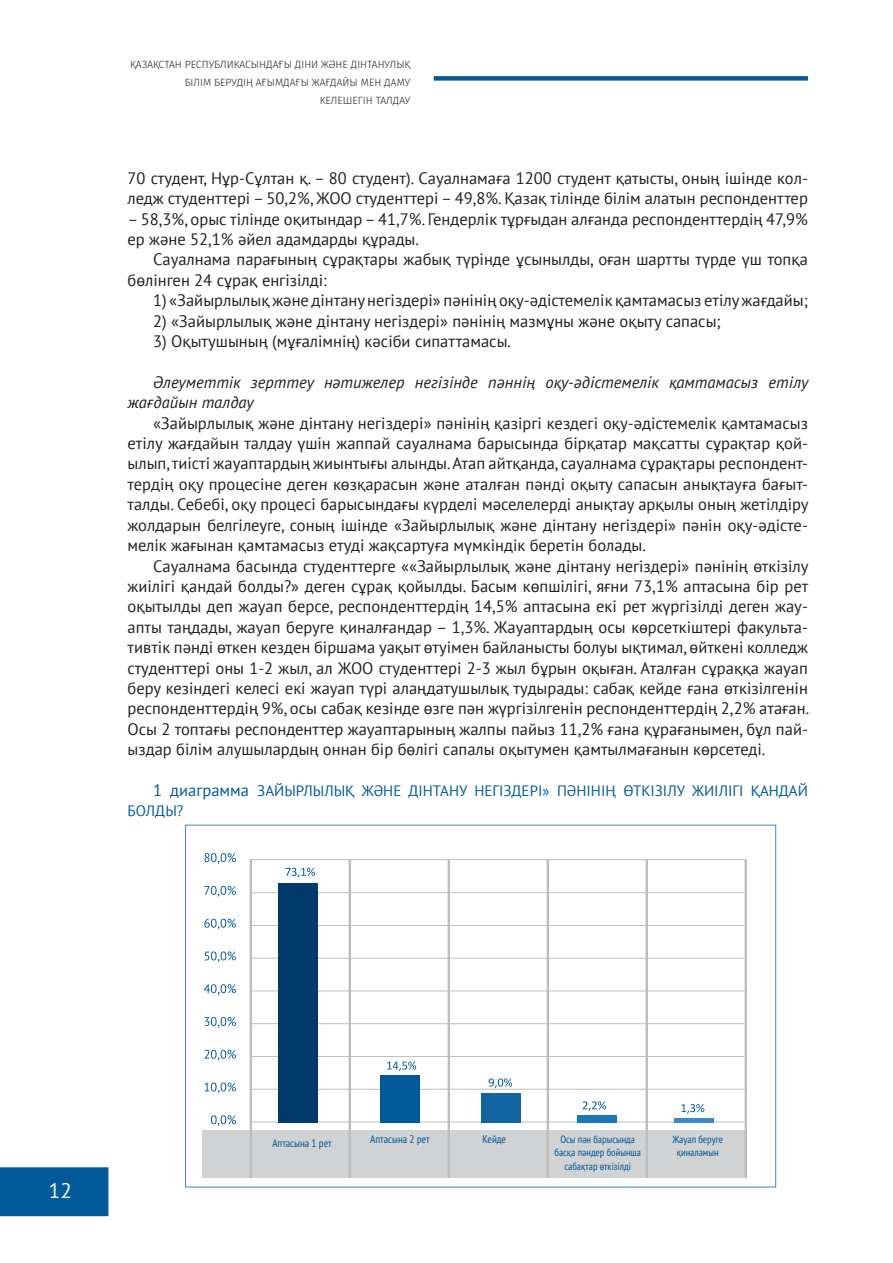
<style>
.page{position:relative;width:893px;height:1263px;background:#fff}
.page>*{position:absolute;margin:0;border:0;box-sizing:border-box;transform-origin:0 0}
.t1{font:21px "PT Sans";color:#fff}
.t2{font:16.5px/20.4px "PT Sans";color:#231f20}
.t3{font:italic 16.5px/20.4px "PT Sans";color:#231f20}
.t4{font:15px/20.4px "PT Sans";color:#015a9a}
.t5{font:condensed 10.95px "PT Sans";color:#015999}
.t6{font:10.5px/18px "Fira Sans OT Light";color:#231f20;text-align:right}
.t7{font:condensed 10.5px/13.6px "PT Sans";color:#015999;text-align:center}
.s1{font-size:16.5px}
</style>
<div class="page">
<div style="left:434px;top:76px;width:374px;height:5px;background:#015a9a"></div>
<div style="left:0;top:1167px;width:108px;height:49px;background:#015a9a;border:2px solid #015a9a"></div>
<div style="left:203px;top:1130px;width:542px;height:47px;background:#d1d2d4"></div>
<hr style="left:251px;top:1121px;width:494px;height:1px;background:#bdbfbf">
<hr style="left:251px;top:1089px;width:494px;height:1px;background:#bdbfbf">
<hr style="left:251px;top:1056px;width:494px;height:1px;background:#bdbfbf">
<hr style="left:251px;top:1023px;width:494px;height:1px;background:#bdbfbf">
<hr style="left:251px;top:990px;width:494px;height:1px;background:#bdbfbf">
<hr style="left:251px;top:958px;width:494px;height:1px;background:#bdbfbf">
<hr style="left:251px;top:925px;width:494px;height:1px;background:#bdbfbf">
<hr style="left:251px;top:892px;width:494px;height:1px;background:#bdbfbf">
<hr style="left:251px;top:859px;width:494px;height:1px;background:#bdbfbf">
<svg style="left:211px;top:1115px;width:25px;height:11px"></svg>
<svg style="left:204px;top:1082px;width:32px;height:11px"></svg>
<svg style="left:204px;top:1050px;width:32px;height:10px"></svg>
<svg style="left:205px;top:1017px;width:31px;height:11px"></svg>
<svg style="left:204px;top:984px;width:32px;height:11px"></svg>
<svg style="left:205px;top:951px;width:31px;height:11px"></svg>
<svg style="left:204px;top:919px;width:32px;height:10px"></svg>
<svg style="left:204px;top:886px;width:32px;height:11px"></svg>
<svg style="left:204px;top:853px;width:32px;height:11px"></svg>
<div style="left:278px;top:883px;width:40px;height:239px;background:#003a6b"></div>
<svg style="left:285px;top:868px;width:30px;height:9px"></svg>
<div style="left:381px;top:1075px;width:39px;height:47px;background:#015999"></div>
<svg style="left:387px;top:1061px;width:29px;height:10px"></svg>
<div style="left:481px;top:1093px;width:40px;height:29px;background:#1263a2"></div>
<svg style="left:489px;top:1078px;width:23px;height:10px"></svg>
<div style="left:577px;top:1115px;width:40px;height:7px;background:#1978bc"></div>
<svg style="left:583px;top:1101px;width:23px;height:10px"></svg>
<hr style="left:674px;top:1118px;width:39px;height:4px;background:#3c88c8">
<svg style="left:682px;top:1104px;width:22px;height:10px"></svg>
<div style="left:250px;top:859px;width:2px;height:319px;border:1px solid #bcbdc0"></div>
<div style="left:448px;top:859px;width:2px;height:319px;border:1px solid #bcbdc0"></div>
<div style="left:547px;top:859px;width:2px;height:319px;border:1px solid #bcbdc0"></div>
<div style="left:646px;top:859px;width:2px;height:319px;border:1px solid #bcbdc0"></div>
<div style="left:745px;top:859px;width:2px;height:319px;border:1px solid #bcbdc0"></div>
<div style="left:349px;top:859px;width:2px;height:319px;border:1px solid #bcbdc0"></div>
<p class="t6" style="left:130px;top:56px;width:282px">ҚАЗАҚСТАН РЕСПУБЛИКАСЫНДАҒЫ ДІНИ ЖӘНЕ ДІНТАНУЛЫҚ<br>БІЛІМ БЕРУДІҢ АҒЫМДАҒЫ ЖАҒДАЙЫ МЕН ДАМУ<br>КЕЛЕШЕГІН ТАЛДАУ</p>
<p class="t2" style="left:128px;top:167px;width:682px">70 студент, Нұр-Сұлтан қ. – 80 студент). Сауалнамаға 1200 студент қатысты, оның ішінде кол&shy;ледж студенттері – 50,2%, ЖОО студенттері – 49,8%. Қазақ тілінде білім алатын респонденттер</p>
<p class="t2" style="left:128px;top:208px;width:682px">– 58,3%, орыс тілінде оқитындар – 41,7%. Гендерлік тұрғыдан алғанда респонденттердің 47,9% ер және 52,1% әйел адамдарды құрады.</p>
<p class="t2" style="left:128px;top:249px;width:682px;text-indent:26px">Сауалнама парағының сұрақтары жабық түрінде ұсынылды, оған шартты түрде үш топқа бөлінген 24 сұрақ енгізілді:</p>
<p class="t2" style="left:153px;top:290px;width:656px">1) «Зайырлылық және дінтану негіздері» пәнінің оқу-әдістемелік қамтамасыз етілу жағдайы;</p>
<p class="t2" style="left:153px;top:310px;width:569px">2) «Зайырлылық және дінтану негіздері» пәнінің мазмұны және оқыту сапасы;</p>
<p class="t2" style="left:153px;top:331px;width:360px">3) Оқытушының (мұғалімнің) кәсіби сипаттамасы.</p>
<p class="t3" style="left:128px;top:371px;width:682px;text-indent:26px">Әлеуметтік зерттеу нәтижелер негізінде пәннің оқу-әдістемелік қамтамасыз етілу жағдайын талдау</p>
<p class="t2" style="left:128px;top:412px;width:682px;text-align:justify;text-indent:26px">«Зайырлылық және дінтану негіздері» пәнінің қазіргі кездегі оқу-әдістемелік қамтамасыз етілу жағдайын талдау үшін жаппай сауалнама барысында бірқатар мақсатты сұрақтар қой&shy;ылып, тиісті жауаптардың жиынтығы алынды. Атап айтқанда, сауалнама сұрақтары респондент&shy;тердің оқу процесіне деген көзқарасын және аталған пәнді оқыту сапасын анықтауға бағыт&shy;талды. Себебі, оқу процесі барысындағы күрделі мәселелерді анықтау арқылы оның жетілдіру жолдарын белгілеуге, соның ішінде «Зайырлылық және дінтану негіздері» пәнін оқу-әдісте&shy;мелік жағынан қамтамасыз етуді жақсартуға мүмкіндік беретін болады.</p>
<p class="t2" style="left:128px;top:555px;width:683px;text-align:justify;text-indent:26px">Сауалнама басында студенттерге ««Зайырлылық және дінтану негіздері» пәнінің өткізілу жиілігі қандай болды?» деген сұрақ қойылды. Басым көпшілігі, яғни 73,1% аптасына бір рет оқытылды деп жауап берсе, респонденттердің 14,5% аптасына екі рет жүргізілді деген жау&shy;апты таңдады, жауап беруге қиналғандар – 1,3%. Жауаптардың осы көрсеткіштері факульта&shy;тивтік пәнді өткен кезден біршама уақыт өтуімен байланысты болуы ықтимал, өйткені колледж студенттері оны 1-2 жыл, ал ЖОО студенттері 2-3 жыл бұрын оқыған. Аталған сұраққа жауап беру кезіндегі келесі екі жауап түрі алаңдатушылық тудырады: сабақ кейде ғана өткізілгенін респонденттердің 9%, осы сабақ кезінде өзге пән жүргізілгенін респонденттердің 2,2% атаған.<br>Осы 2 топтағы респонденттер жауаптарының жалпы пайыз 11,2% ғана құрағанымен, бұл пай&shy;ыздар білім алушылардың оннан бір бөлігі сапалы оқытумен қамтылмағанын көрсетеді.</p>
<p class="t4" style="left:128px;top:780px;width:682px;text-indent:26px"><span class="s1">1 диаграмма</span> ЗАЙЫРЛЫЛЫҚ ЖӘНЕ ДІНТАНУ НЕГІЗДЕРІ» ПӘНІНІҢ ӨТКІЗІЛУ ЖИІЛІГІ ҚАНДАЙ<br>БОЛДЫ?</p>
<p class="t1" style="left:49px;top:1177px;width:24px">12</p>
<p class="t5" style="left:272px;top:1136px;width:61px">Аптасына 1 рет</p>
<p class="t5" style="left:370px;top:1132px;width:61px">Аптасына 2 рет</p>
<p class="t5" style="left:483px;top:1132px;width:25px">Кейде</p>
<p class="t7" style="left:554px;top:1132px;width:88px">Осы пән барысында басқа пәндер бойынша сабақтар өткізілді</p>
<p class="t7" style="left:672px;top:1132px;width:52px">Жауап беруге қиналамын</p>
</div>
